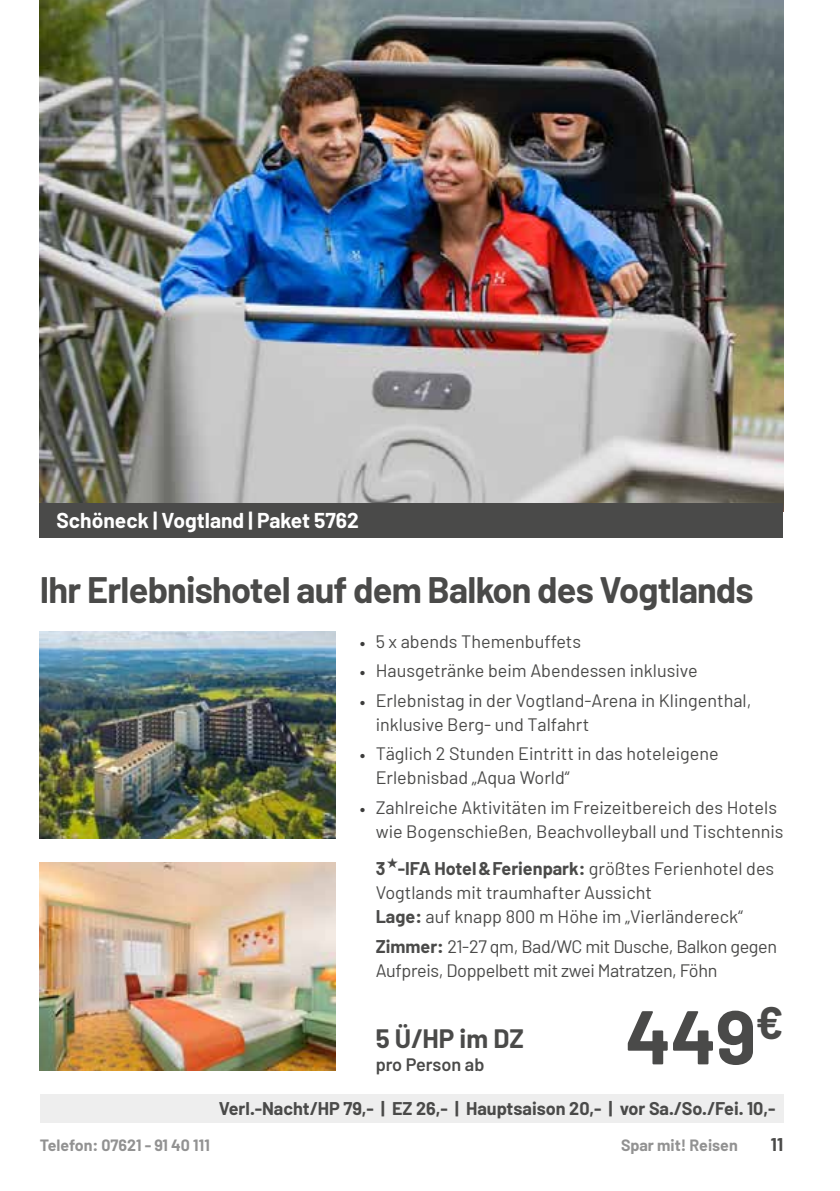
<style>
.page{position:relative;width:840px;height:1191px;background:#fff}
.page>*{position:absolute;margin:0;border:0;box-sizing:border-box;transform-origin:0 0}
.t1{font:700 76px "Barlow";color:#4a4a49}
.t2{font:700 36px "Barlow";letter-spacing:-.02em;color:#4a4a49}
.t3{font:700 26px "Barlow";color:#4a4a49}
.t4{font:700 21px "Barlow";color:#fff}
.t5{font:18px/24px "Barlow";color:#4a4a49}
.t6{font:18px/24px "Barlow";letter-spacing:-.02em;color:#4a4a49}
.t7{font:700 18px "Barlow";color:#4a4a49}
.t8{font:600 18px "Barlow";color:#4a4a49}
.t9{font:700 16px "Barlow";color:#929292}
.s1{font-size:18.2px;color:#3c3c3b}
.s2{font-weight:700}
</style>
<div class="page">
<img style="left:40px;top:0;width:743px;height:512px">
<img style="left:40px;top:631px;width:295px;height:207px">
<img style="left:40px;top:862px;width:295px;height:208px">
<div style="left:40px;top:1094px;width:743px;height:29px;background:#eee"></div>
<div style="left:39px;top:503px;width:743px;height:34px;background:#4a4a49"></div>
<p class="t4" style="left:56px;top:507px;width:304px">Schöneck | Vogtland | Paket 5762</p>
<h2 class="t2" style="left:40px;top:567px;width:715px">Ihr Erlebnishotel auf dem Balkon des Vogtlands</h2>
<p class="t5" style="left:359px;top:628px;width:223px"><span class="s1">•</span> 5 x abends Themenbuffets</p>
<p class="t5" style="left:359px;top:658px;width:339px"><span class="s1">•</span> Hausgetränke beim Abendessen inklusive</p>
<p class="t5" style="left:375px;top:688px;width:377px;text-indent:-16px"><span class="s1">•</span> Erlebnistag in der Vogtland-Arena in Klingenthal, inklusive Berg- und Talfahrt</p>
<p class="t5" style="left:375px;top:741px;width:344px;text-indent:-16px"><span class="s1">•</span> Täglich 2 Stunden Eintritt in das hoteleigene<br>Erlebnisbad „Aqua World“</p>
<p class="t5" style="left:375px;top:795px;width:409px;text-indent:-16px"><span class="s1">•</span> Zahlreiche Aktivitäten im Freizeitbereich des Hotels wie Bogenschießen, Beachvolleyball und Tischtennis</p>
<p class="t5" style="left:375px;top:856px;width:400px"><span class="s2">3 -IFA Hotel&amp;Ferienpark:</span> größtes Ferienhotel des<br>Vogtlands mit traumhafter Aussicht<br><span class="s2">Lage:</span> auf knapp 800 m Höhe im „Vierländereck“</p>
<p class="t6" style="left:375px;top:934px;width:403px"><span class="s2">Zimmer:</span> 21-27 qm, Bad/WC mit Dusche, Balkon gegen<br>Aufpreis, Doppelbett mit zwei Matratzen, Föhn</p>
<h1 class="t1" style="left:625px;top:989px;width:160px">449<sup>€</sup></h1>
<p class="t7" style="left:218px;top:1097px;width:558px">Verl.-Nacht/HP 79,- | EZ 26,- | Hauptsaison 20,- | vor Sa./So./Fei. 10,-</p>
<h3 class="t3" style="left:375px;top:1022px;width:150px">5 Ü/HP im DZ</h3>
<p class="t8" style="left:375px;top:1053px;width:110px">pro Person ab</p>
<p class="t9" style="left:40px;top:1135px;width:171px">Telefon: 07621 - 91 40 111</p>
<p class="t9" style="left:620px;top:1135px;width:118px">Spar mit! Reisen</p>
<p class="t7" style="left:770px;top:1133px;width:14px">11</p>
</div>
